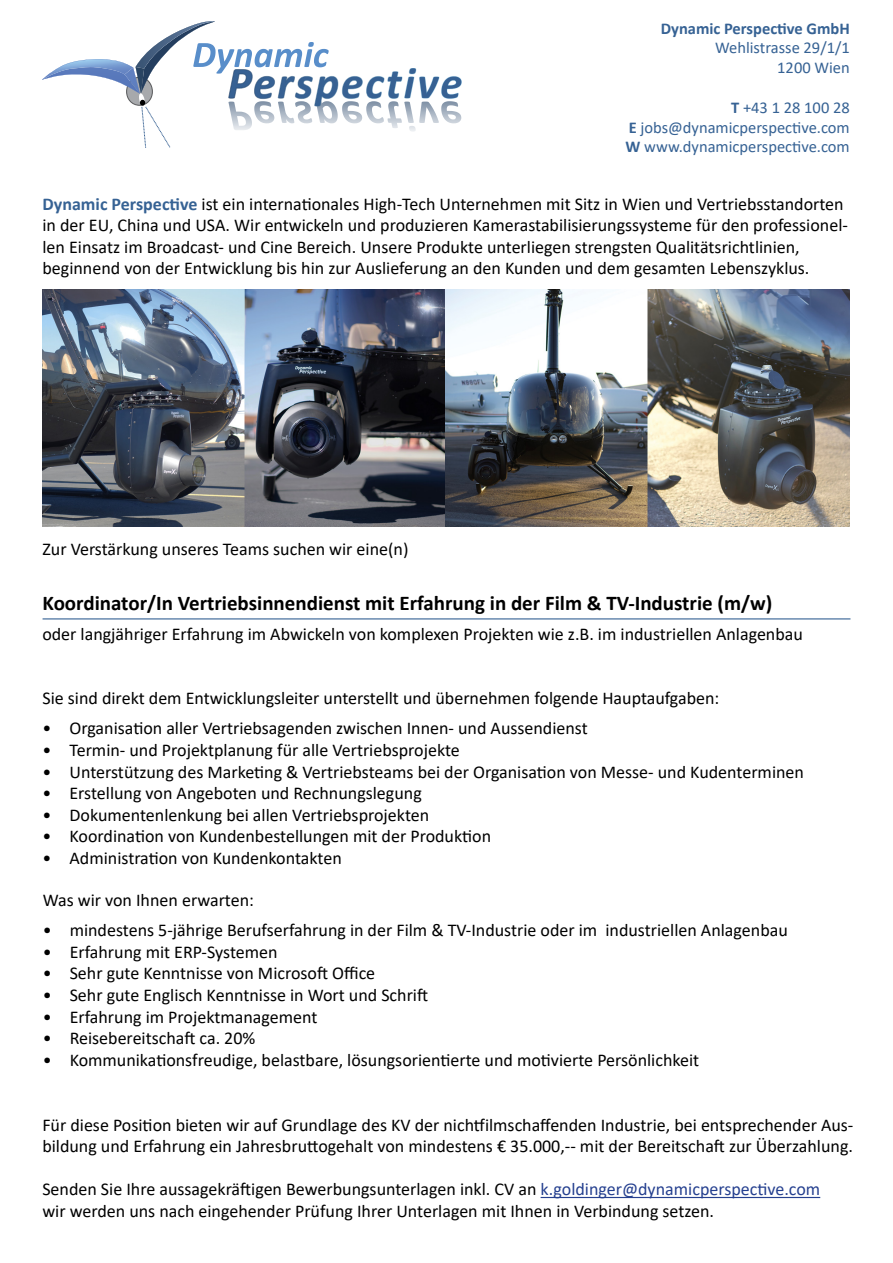
<style>
.page{position:relative;width:893px;height:1263px;background:#fff}
.page>*{position:absolute;margin:0;border:0;box-sizing:border-box;transform-origin:0 0}
.t1{font:700 21px "Calibri";color:#000}
.t2{font:18px/21.6px "Calibri";color:#000}
.t3{font:16.5px/19.8px "Calibri";color:#366294;text-align:right}
.t4{font:700 16.5px "Calibri";color:#366294}
.s1{font-weight:700}
.s2{font-weight:700;color:#366294}
.s3{color:#25408f}
</style>
<div class="page">
<svg style="left:42px;top:21px;width:420px;height:127px"></svg>
<hr style="left:43px;top:618px;width:807px;height:1px;background:#366294">
<hr style="left:541px;top:1197px;width:279px;height:1px;background:#25408f">
<img style="left:43px;top:290px;width:807px;height:237px">
<p class="t4" style="left:661px;top:16px;width:190px">Dynamic Perspective GmbH</p>
<p class="t3" style="left:715px;top:38px;width:136px">Wehlistrasse 29/1/1<br>1200 Wien</p>
<p class="t3" style="left:626px;top:97px;width:226px;text-align:justify;text-indent:106px"><span class="s1">T</span> +43 1 28 100 28<br><span class="s1">E</span> jobs@dynamicperspective.com <span class="s1">W</span> www.dynamicperspective.com</p>
<p class="t2" style="left:43px;top:192px;width:807px"><span class="s2">Dynamic Perspective</span> ist ein internationales High-Tech Unternehmen mit Sitz in Wien und Vertriebsstandorten in der EU, China und USA. Wir entwickeln und produzieren Kamerastabilisierungssysteme für den professionel&shy;len Einsatz im Broadcast- und Cine Bereich. Unsere Produkte unterliegen strengsten Qualitätsrichtlinien, beginnend von der Entwicklung bis hin zur Auslieferung an den Kunden und dem gesamten Lebenszyklus.</p>
<p class="t2" style="left:43px;top:538px;width:367px">Zur Verstärkung unseres Teams suchen wir eine(n)</p>
<p class="t1" style="left:43px;top:588px;width:731px">Koordinator/In Vertriebsinnendienst mit Erfahrung in der Film &amp; TV-Industrie (m/w)</p>
<p class="t2" style="left:42px;top:622px;width:762px">oder langjähriger Erfahrung im Abwickeln von komplexen Projekten wie z.B. im industriellen Anlagenbau</p>
<p class="t2" style="left:43px;top:686px;width:678px">Sie sind direkt dem Entwicklungsleiter unterstellt und übernehmen folgende Hauptaufgaben:</p>
<p class="t2" style="left:43px;top:717px;width:547px">• Organisation aller Vertriebsagenden zwischen Innen- und Aussendienst</p>
<p class="t2" style="left:43px;top:739px;width:419px">• Termin- und Projektplanung für alle Vertriebsprojekte</p>
<p class="t2" style="left:43px;top:760px;width:763px">• Unterstützung des Marketing &amp; Vertriebsteams bei der Organisation von Messe- und Kudenterminen</p>
<p class="t2" style="left:43px;top:782px;width:381px">• Erstellung von Angeboten und Rechnungslegung</p>
<p class="t2" style="left:43px;top:803px;width:388px">• Dokumentenlenkung bei allen Vertriebsprojekten</p>
<p class="t2" style="left:43px;top:825px;width:450px">• Koordination von Kundenbestellungen mit der Produktion</p>
<p class="t2" style="left:43px;top:847px;width:301px">• Administration von Kundenkontakten</p>
<p class="t2" style="left:43px;top:888px;width:213px">Was wir von Ihnen erwarten:</p>
<p class="t2" style="left:43px;top:919px;width:747px">• mindestens 5-jährige Berufserfahrung in der Film &amp; TV-Industrie oder im industriellen Anlagenbau</p>
<p class="t2" style="left:43px;top:941px;width:236px">• Erfahrung mit ERP-Systemen</p>
<p class="t2" style="left:43px;top:962px;width:334px">• Sehr gute Kenntnisse von Microsoft Office</p>
<p class="t2" style="left:43px;top:984px;width:387px">• Sehr gute Englisch Kenntnisse in Wort und Schrift</p>
<p class="t2" style="left:43px;top:1005px;width:276px">• Erfahrung im Projektmanagement</p>
<p class="t2" style="left:43px;top:1027px;width:214px">• Reisebereitschaft ca. 20%</p>
<p class="t2" style="left:43px;top:1049px;width:658px">• Kommunikationsfreudige, belastbare, lösungsorientierte und motivierte Persönlichkeit</p>
<p class="t2" style="left:42px;top:1113px;width:813px">Für diese Position bieten wir auf Grundlage des KV der nichtfilmschaffenden Industrie, bei entsprechender Aus&shy;bildung und Erfahrung ein Jahresbruttogehalt von mindestens € 35.000,-- mit der Bereitschaft zur Überzahlung.</p>
<p class="t2" style="left:42px;top:1178px;width:779px">Senden Sie Ihre aussagekräftigen Bewerbungsunterlagen inkl. CV an <span class="s3">k.goldinger@dynamicperspective.com </span>wir werden uns nach eingehender Prüfung Ihrer Unterlagen mit Ihnen in Verbindung setzen.</p>
</div>
